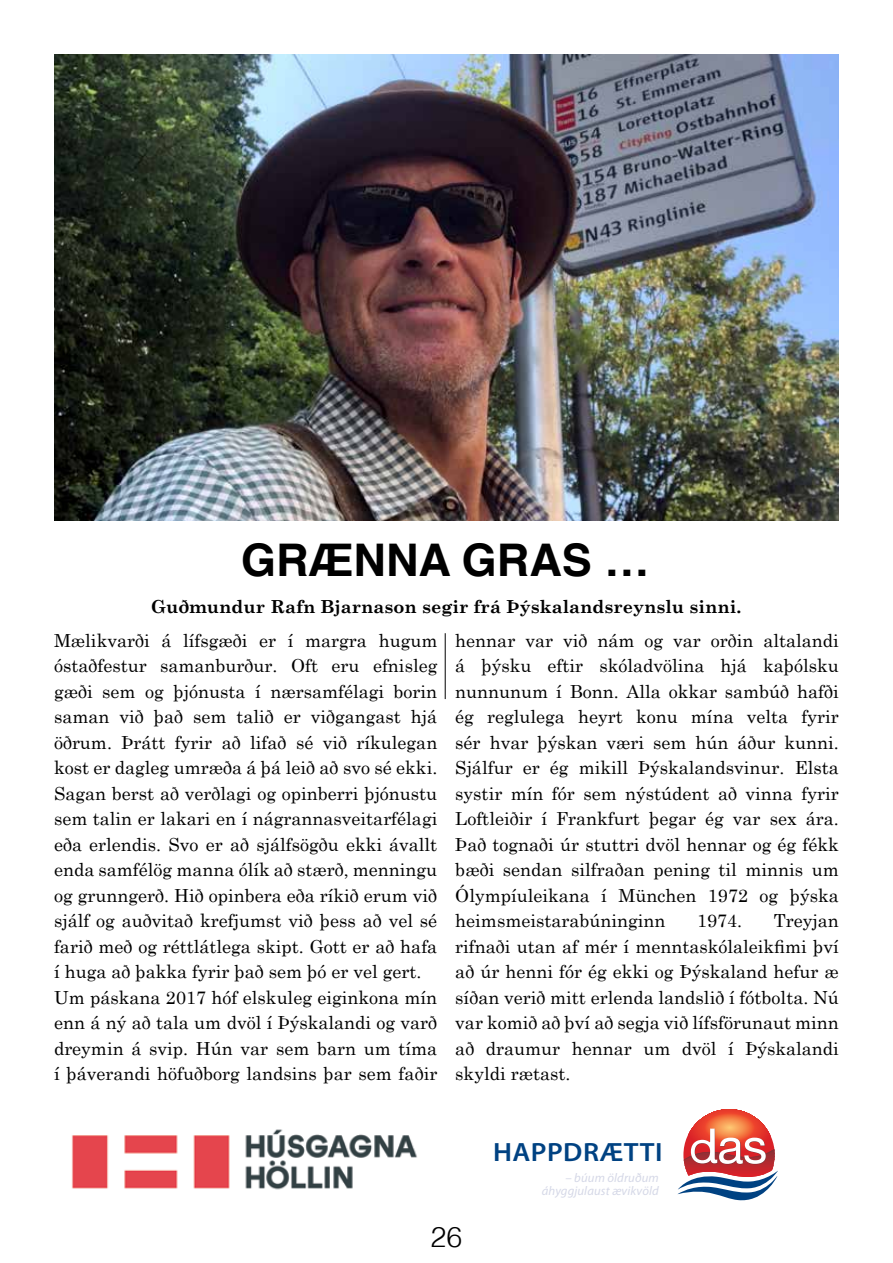
<style>
.page{position:relative;width:893px;height:1263px;background:#fff}
.page>*{position:absolute;margin:0;border:0;box-sizing:border-box;transform-origin:0 0}
.t1{font:700 45px "Helvetica";color:#000}
.t2{font:300 28.5px "Helvetica";color:#000}
.t3{font:600 26.55px "Myriad Pro";letter-spacing:.015em;color:#004282;scale:1.06 1}
.t4{font:18px/25.5px "Century Schoolbook";color:#000;text-align:justify}
.t5{font:700 18px "Century Schoolbook";color:#000}
.t6{font:italic 12.75px/12.8px "Myriad Pro";letter-spacing:.01em;color:#d5d8e7;text-align:right}
</style>
<div class="page">
<img style="left:54px;top:54px;width:785px;height:467px">
<hr style="left:445px;top:633px;width:1px;height:66px;background:#000">
<svg style="left:678px;top:1109px;width:100px;height:92px"></svg>
<img style="left:71px;top:1129px;width:346px;height:61px">
<h1 class="t1" style="left:241px;top:523px;width:410px">GRÆNNA GRAS …</h1>
<p class="t5" style="left:151px;top:595px;width:591px">Guðmundur Rafn Bjarnason segir frá Þýskalandsreynslu sinni.</p>
<p class="t4" style="left:455px;top:627px;width:385px">hennar var við nám og var orðin altalandi á þýsku eftir skóladvölina hjá kaþólsku nunnunum í Bonn. Alla okkar sambúð hafði ég reglulega heyrt konu mína velta fyrir sér hvar þýskan væri sem hún áður kunni.<br>Sjálfur er ég mikill Þýskalandsvinur. Elsta systir mín fór sem nýstúdent að vinna fyrir Loftleiðir í Frankfurt þegar ég var sex ára.<br>Það tognaði úr stuttri dvöl hennar og ég fékk bæði sendan silfraðan pening til minnis um Ólympíuleikana í München 1972 og þýska heimsmeistarabúninginn</p>
<p class="t4" style="left:54px;top:627px;width:385px;text-align:left">Mælikvarði á lífsgæði er í margra hugum óstaðfestur samanburður. Oft eru efnisleg gæði sem og þjónusta í nærsamfélagi borin saman við það sem talið er viðgangast hjá öðrum. Þrátt fyrir að lifað sé við ríkulegan kost er dagleg umræða á þá leið að svo sé ekki.<br>Sagan berst að verðlagi og opinberri þjónustu sem talin er lakari en í nágrannasveitarfélagi eða erlendis. Svo er að sjálfsögðu ekki ávallt enda samfélög manna ólík að stærð, menningu og grunngerð. Hið opinbera eða ríkið erum við sjálf og auðvitað krefjumst við þess að vel sé farið með og réttlátlega skipt. Gott er að hafa í huga að þakka fyrir það sem þó er vel gert.<br>Um páskana 2017 hóf elskuleg eiginkona mín enn á ný að tala um dvöl í Þýskalandi og varð dreymin á svip. Hún var sem barn um tíma í þáverandi höfuðborg landsins þar sem faðir</p>
<p class="t4" style="left:455px;top:907px;width:385px;text-indent:318px">Treyjan rifnaði utan af mér í menntaskólaleikfimi því að úr henni fór ég ekki og Þýskaland hefur æ síðan verið mitt erlenda landslið í fótbolta. Nú var komið að því að segja við lífsförunaut minn að draumur hennar um dvöl í Þýskalandi skyldi rætast.</p>
<p class="t4" style="left:697px;top:907px;width:47px">1974.</p>
<h2 class="t2" style="left:431px;top:1213px;width:33px">26</h2>
<h3 class="t3" style="left:493px;top:1137px;width:161px">HAPPDRÆTTI</h3>
<p class="t6" style="left:542px;top:1171px;width:118px">– búum öldruðum áhyggjulaust ævikvöld</p>
</div>
